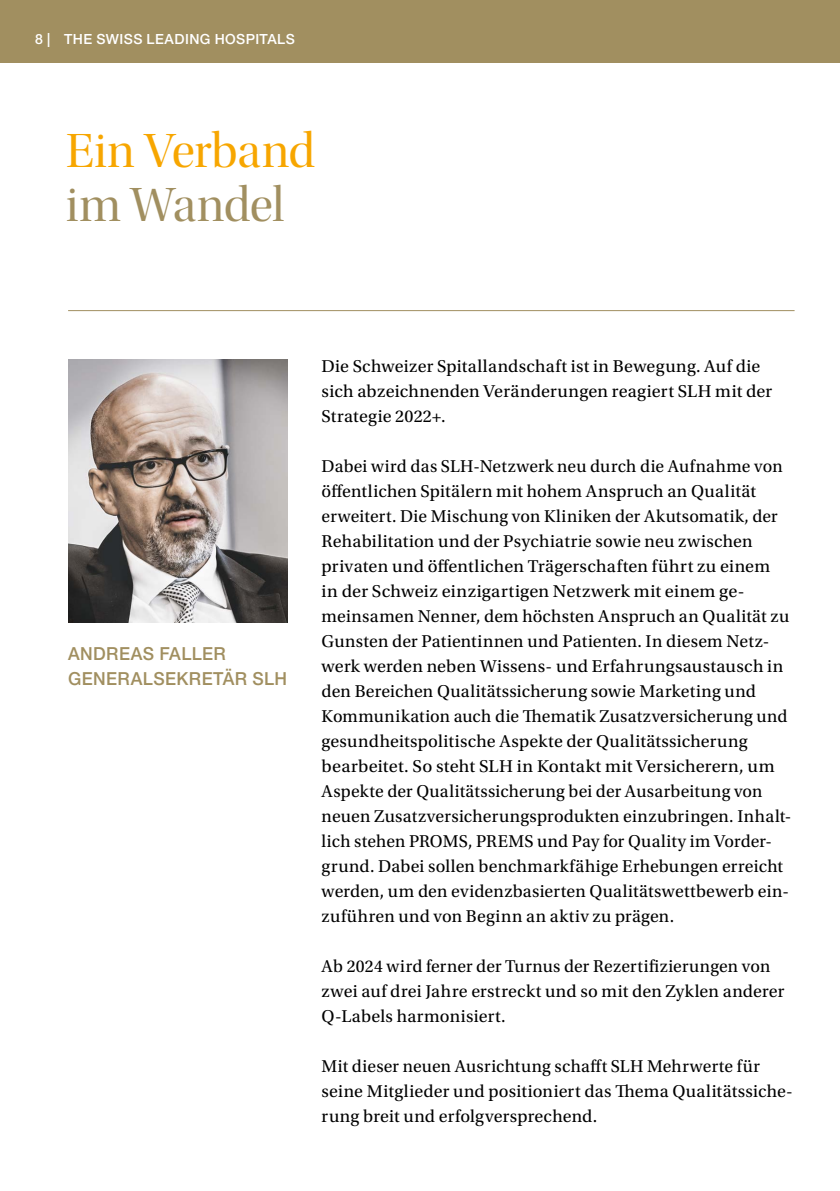
<style>
.page{position:relative;width:840px;height:1191px;background:#fff}
.page>*{position:absolute;margin:0;border:0;box-sizing:border-box;transform-origin:0 0}
.t1{font:50px "Utopia Std Disp";letter-spacing:-.005em;color:#f7a600}
.t2{font:50px "Utopia Std Disp";letter-spacing:-.015em;color:#a18f60}
.t3{font:18px/25px "Utopia Std";letter-spacing:.015em;color:#000}
.t4{font:500 18px/25px "Helvetica Neue LT Std";letter-spacing:.025em;color:#a18f60}
.t5{font:500 14px "Helvetica Neue LT Std";letter-spacing:.03em;color:#fff}
</style>
<div class="page">
<img style="left:68px;top:360px;width:219px;height:262px">
<hr style="left:68px;top:310px;width:726px;height:1px;background:#a18f60">
<div style="left:0;top:0;width:839px;height:62px;background:#a18f60"></div>
<p class="t5" style="left:35px;top:31px;width:261px">8 | THE SWISS LEADING HOSPITALS</p>
<h1 class="t1" style="left:66px;top:124px;width:250px">Ein Verband</h1>
<h1 class="t2" style="left:66px;top:178px;width:219px">im Wandel</h1>
<p class="t4" style="left:68px;top:640px;width:220px">ANDREAS FALLER<br>GENERALSEKRETÄR SLH</p>
<p class="t3" style="left:321px;top:354px;width:452px">Die Schweizer Spitallandschaft ist in Bewegung. Auf die sich abzeichnenden Veränderungen reagiert SLH mit der<br>Strategie 2022+.</p>
<p class="t3" style="left:321px;top:454px;width:471px">Dabei wird das SLH-Netzwerk neu durch die Aufnahme von öffentlichen Spitälern mit hohem Anspruch an Qualität erweitert. Die Mischung von Kliniken der Akutsomatik, der Rehabilitation und der Psychiatrie sowie neu zwischen privaten und öffentlichen Trägerschaften führt zu einem<br>in der Schweiz einzigartigen Netzwerk mit einem ge&shy;meinsamen Nenner, dem höchsten Anspruch an Qualität zu Gunsten der Patientinnen und Patienten. In diesem Netz&shy;werk werden neben Wissens- und Erfahrungsaustausch in den Bereichen Qualitätssicherung sowie Marketing und Kommunikation auch die Thematik Zusatzversicherung und gesundheitspolitische Aspekte der Qualitätssicherung<br>be arbeitet. So steht SLH in Kontakt mit Versicherern, um Aspekte der Qualitätssicherung bei der Ausarbeitung von neuen Zusatzversicherungsprodukten einzubringen. Inhalt&shy;lich stehen PROMS, PREMS und Pay for Quality im Vorder&shy;grund. Dabei sollen benchmarkfähige Erhebungen erreicht werden, um den evidenzbasierten Qualitätswettbewerb ein&shy;zuführen und von Beginn an aktiv zu prägen.</p>
<p class="t3" style="left:321px;top:954px;width:464px">Ab 2024 wird ferner der Turnus der Rezertifizierungen von zwei auf drei Jahre erstreckt und so mit den Zyklen anderer<br>Q-Labels harmonisiert.</p>
<p class="t3" style="left:321px;top:1054px;width:472px">Mit dieser neuen Ausrichtung schafft SLH Mehrwerte für seine Mitglieder und positioniert das Thema Qualitätssiche&shy;rung breit und erfolgversprechend.</p>
</div>
